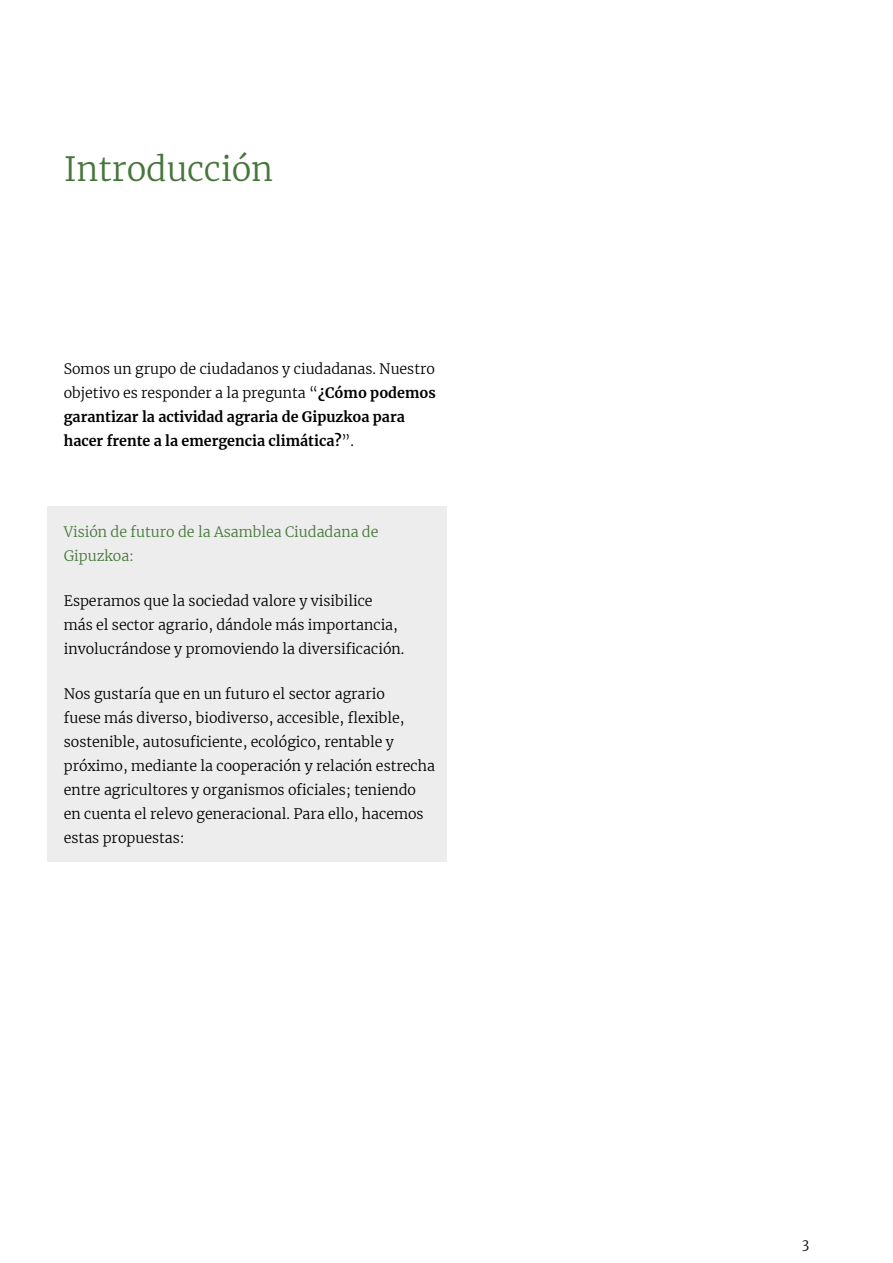
<style>
.page{position:relative;width:893px;height:1263px;background:#fff}
.page>*{position:absolute;margin:0;border:0;box-sizing:border-box;transform-origin:0 0}
.t1{font:300 33px "Merriweather";color:#46763b}
.t2{font:300 14.25px/24px "Merriweather";color:#000}
.t3{font:700 14.25px/24px "Merriweather";color:#000}
.t4{font:300 14.25px/24px "Merriweather";color:#46763b}
.t5{font:300 13.5px "Merriweather";color:#000}
.s1{font-weight:300}
</style>
<div class="page">
<div style="left:47px;top:506px;width:399px;height:355px;background:#ededed"></div>
<h1 class="t1" style="left:64px;top:146px;width:211px">Introducción</h1>
<p class="t3" style="left:64px;top:357px;width:374px"><span class="s1">Somos un grupo de ciudadanos y ciudadanas. Nuestro objetivo es responder a la pregunta “</span>¿Cómo podemos garantizar la actividad agraria de Gipuzkoa para hacer frente a la emergencia climática?<span class="s1">”.</span></p>
<p class="t4" style="left:64px;top:519px;width:316px">Visión de futuro de la Asamblea Ciudadana de<br>Gipuzkoa:</p>
<p class="t2" style="left:64px;top:589px;width:342px">Esperamos que la sociedad valore y visibilice más el sector agrario, dándole más importancia, involucrándose y promoviendo la diversificación.</p>
<p class="t2" style="left:64px;top:682px;width:373px">Nos gustaría que en un futuro el sector agrario<br>fuese más diverso, biodiverso, accesible, flexible, sostenible, autosuficiente, ecológico, rentable y próximo, mediante la cooperación y relación estrecha entre agricultores y organismos oficiales; teniendo en cuenta el relevo generacional. Para ello, hacemos estas propuestas:</p>
<p class="t5" style="left:802px;top:1235px;width:9px">3</p>
</div>
